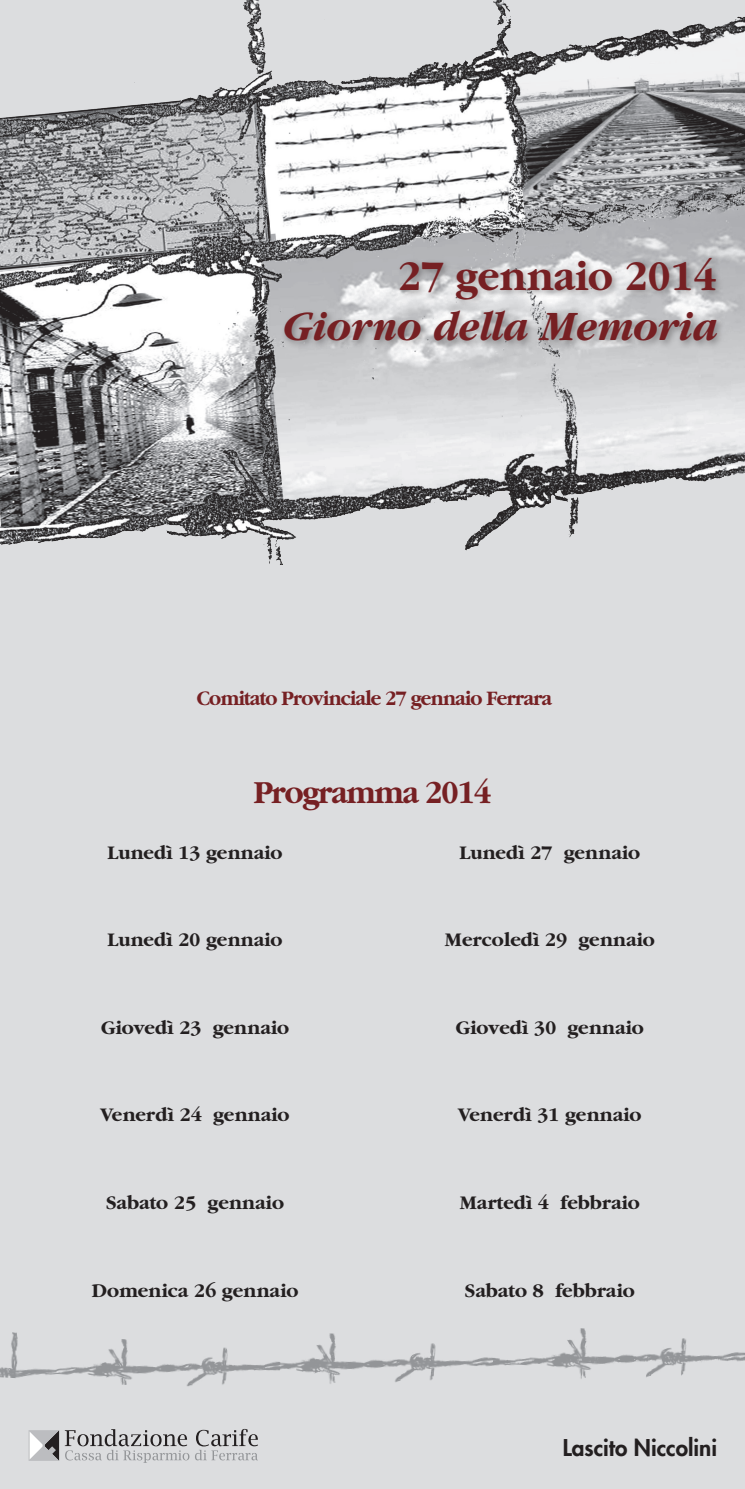
<style>
.page{position:relative;width:745px;height:1489px;background:#fff}
.page>*{position:absolute;margin:0;border:0;box-sizing:border-box;transform-origin:0 0}
.t1{font:italic 700 43.75px "Garamond";color:#762023;scale:.94 1}
.t2{font:700 43.75px "Garamond";color:#762023;scale:.94 1}
.t3{font:700 33.5px "Garamond";letter-spacing:-.04em;color:#762023;scale:.93 1}
.t4{font:800 22.5px "Futura";color:#231f20}
.t5{font:700 21.38px "Garamond";letter-spacing:-.04em;color:#762023;scale:.93 1}
.t6{font:700 20px "Garamond";color:#231f20}
</style>
<div class="page">
<div style="left:0;top:0;width:744px;height:1488px;background:#dcdddf"></div>
<svg style="left:65px;top:1429px;width:124px;height:33px"></svg>
<svg style="left:195px;top:1428px;width:63px;height:32px"></svg>
<svg style="left:28px;top:1430px;width:31px;height:30px"></svg>
<img style="left:0;top:1332px;width:241px;height:54px">
<img style="left:241px;top:1333px;width:251px;height:51px">
<img style="left:492px;top:1328px;width:252px;height:51px">
<img style="left:0;top:0;width:744px;height:564px">
<div style="left:280px;top:253px;width:445px;height:96px;background:#231f20;opacity:.4"></div>
<p class="t2" style="left:397px;top:253px;width:340px">27 gennaio 2014</p>
<p class="t1" style="left:281px;top:302px;width:464px">Giorno della Memoria</p>
<p class="t5" style="left:196px;top:686px;width:383px">Comitato Provinciale 27 gennaio Ferrara</p>
<p class="t3" style="left:253px;top:775px;width:257px">Programma 2014</p>
<p class="t6" style="left:107px;top:841px;width:176px">Lunedì 13 gennaio</p>
<p class="t6" style="left:459px;top:841px;width:182px">Lunedì 27 gennaio</p>
<p class="t6" style="left:107px;top:929px;width:176px">Lunedì 20 gennaio</p>
<p class="t6" style="left:444px;top:929px;width:211px">Mercoledì 29 gennaio</p>
<p class="t6" style="left:101px;top:1016px;width:190px">Giovedì 23 gennaio</p>
<p class="t6" style="left:455px;top:1016px;width:189px">Giovedì 30 gennaio</p>
<p class="t6" style="left:100px;top:1104px;width:190px">Venerdì 24 gennaio</p>
<p class="t6" style="left:458px;top:1104px;width:185px">Venerdì 31 gennaio</p>
<p class="t6" style="left:106px;top:1191px;width:179px">Sabato 25 gennaio</p>
<p class="t6" style="left:459px;top:1191px;width:181px">Martedì 4 febbraio</p>
<p class="t6" style="left:92px;top:1279px;width:208px">Domenica 26 gennaio</p>
<p class="t6" style="left:464px;top:1279px;width:171px">Sabato 8 febbraio</p>
<p class="t4" style="left:562px;top:1432px;width:156px">Lascito Niccolini</p>
</div>
